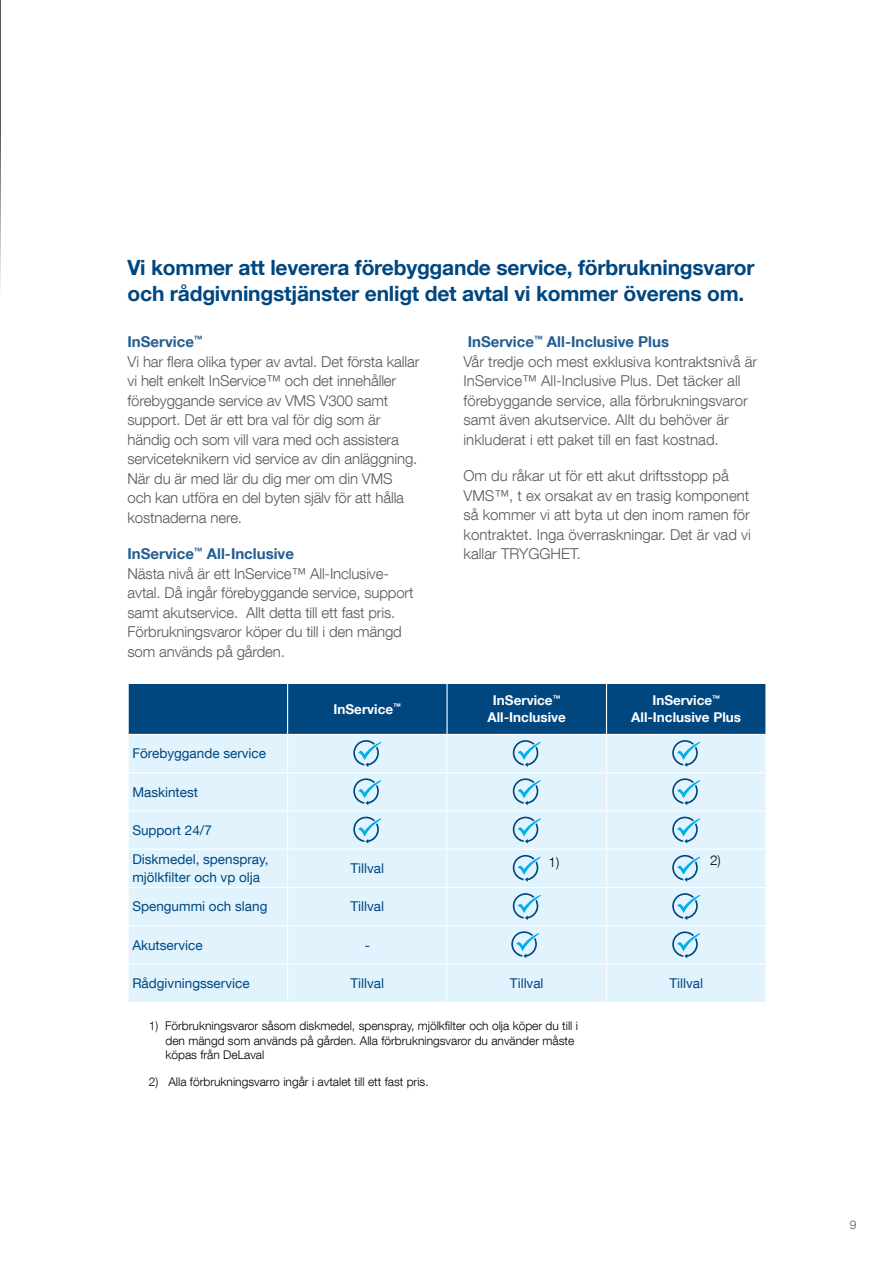
<style>
.page{position:relative;width:893px;height:1263px;background:#fff}
.page>*{position:absolute;margin:0;border:0;box-sizing:border-box;transform-origin:0 0}
.t1{font:700 21px/25.5px "Helvetica Neue LT Com";letter-spacing:-.01em;color:#00467f}
.t2{font:300 15px/19.5px "Helvetica Neue LT Com";letter-spacing:-.01em;color:#58595b}
.t3{font:13.5px/29.2px "Helvetica Neue LT Com";color:#00467f}
.t4{font:700 13.5px/16.5px "Helvetica Neue LT Com";color:#fff;text-align:center}
.t5{font:300 13.5px "Helvetica Neue LT Com";color:#000}
.t6{font:300 12px/14.4px "Helvetica Neue LT Com";color:#000}
.t7{font:300 12px "Helvetica Neue LT Com";color:#58595b}
.s1{font-weight:700;color:#235d92}
</style>
<div class="page">
<div style="left:129px;top:684px;width:636px;height:50px;background:#00467f"></div>
<div style="left:129px;top:735px;width:636px;height:267px;background:#e1f4fd"></div>
<hr style="left:287px;top:684px;width:1px;height:50px;background:#fff">
<hr style="left:446px;top:684px;width:2px;height:50px;background:#fff">
<hr style="left:606px;top:684px;width:1px;height:50px;background:#fff">
<hr style="left:287px;top:735px;width:1px;height:37px;background:#fff">
<hr style="left:446px;top:735px;width:2px;height:37px;background:#fff">
<hr style="left:606px;top:735px;width:1px;height:37px;background:#fff">
<hr style="left:128px;top:772px;width:160px;height:1px;background:#fff">
<hr style="left:288px;top:772px;width:159px;height:1px;background:#fff">
<hr style="left:287px;top:773px;width:1px;height:37px;background:#fff">
<hr style="left:447px;top:772px;width:159px;height:1px;background:#fff">
<hr style="left:446px;top:773px;width:2px;height:37px;background:#fff">
<hr style="left:606px;top:772px;width:160px;height:1px;background:#fff">
<hr style="left:606px;top:773px;width:1px;height:37px;background:#fff">
<hr style="left:128px;top:810px;width:160px;height:1px;background:#fff">
<hr style="left:288px;top:810px;width:159px;height:1px;background:#fff">
<hr style="left:287px;top:811px;width:1px;height:38px;background:#fff">
<hr style="left:447px;top:810px;width:159px;height:1px;background:#fff">
<hr style="left:446px;top:811px;width:2px;height:38px;background:#fff">
<hr style="left:606px;top:810px;width:160px;height:1px;background:#fff">
<hr style="left:606px;top:811px;width:1px;height:38px;background:#fff">
<hr style="left:128px;top:849px;width:160px;height:1px;background:#fff">
<hr style="left:288px;top:849px;width:159px;height:1px;background:#fff">
<hr style="left:287px;top:850px;width:1px;height:37px;background:#fff">
<hr style="left:447px;top:849px;width:159px;height:1px;background:#fff">
<hr style="left:446px;top:850px;width:2px;height:37px;background:#fff">
<hr style="left:606px;top:849px;width:160px;height:1px;background:#fff">
<hr style="left:606px;top:850px;width:1px;height:37px;background:#fff">
<hr style="left:128px;top:887px;width:160px;height:1px;background:#fff">
<hr style="left:288px;top:887px;width:159px;height:1px;background:#fff">
<hr style="left:287px;top:888px;width:1px;height:37px;background:#fff">
<hr style="left:447px;top:887px;width:159px;height:1px;background:#fff">
<hr style="left:446px;top:888px;width:2px;height:37px;background:#fff">
<hr style="left:606px;top:887px;width:160px;height:1px;background:#fff">
<hr style="left:606px;top:888px;width:1px;height:37px;background:#fff">
<hr style="left:128px;top:925px;width:160px;height:1px;background:#fff">
<hr style="left:288px;top:925px;width:159px;height:1px;background:#fff">
<hr style="left:287px;top:926px;width:1px;height:37px;background:#fff">
<hr style="left:447px;top:925px;width:159px;height:1px;background:#fff">
<hr style="left:446px;top:926px;width:2px;height:37px;background:#fff">
<hr style="left:606px;top:925px;width:160px;height:1px;background:#fff">
<hr style="left:606px;top:926px;width:1px;height:37px;background:#fff">
<hr style="left:128px;top:963px;width:160px;height:2px;background:#fff">
<hr style="left:288px;top:963px;width:159px;height:2px;background:#fff">
<hr style="left:287px;top:965px;width:1px;height:37px;background:#fff">
<hr style="left:447px;top:963px;width:159px;height:2px;background:#fff">
<hr style="left:446px;top:965px;width:2px;height:37px;background:#fff">
<hr style="left:606px;top:963px;width:160px;height:2px;background:#fff">
<hr style="left:606px;top:965px;width:1px;height:37px;background:#fff">
<svg style="left:353px;top:740px;width:28px;height:27px"></svg>
<svg style="left:513px;top:740px;width:28px;height:27px"></svg>
<svg style="left:672px;top:740px;width:28px;height:27px"></svg>
<svg style="left:353px;top:778px;width:28px;height:27px"></svg>
<svg style="left:513px;top:778px;width:28px;height:27px"></svg>
<svg style="left:672px;top:778px;width:28px;height:27px"></svg>
<svg style="left:353px;top:817px;width:28px;height:26px"></svg>
<svg style="left:513px;top:817px;width:28px;height:26px"></svg>
<svg style="left:672px;top:817px;width:28px;height:26px"></svg>
<svg style="left:513px;top:855px;width:28px;height:27px"></svg>
<svg style="left:672px;top:855px;width:28px;height:27px"></svg>
<svg style="left:513px;top:893px;width:28px;height:27px"></svg>
<svg style="left:672px;top:893px;width:28px;height:27px"></svg>
<svg style="left:672px;top:931px;width:28px;height:27px"></svg>
<hr style="left:0;top:0;width:1px;height:442px;background:#000">
<svg style="left:511px;top:931px;width:28px;height:27px"></svg>
<h1 class="t1" style="left:128px;top:254px;width:628px">Vi kommer att leverera förebyggande service, förbrukningsvaror och rådgivningstjänster enligt det avtal vi kommer överens om.</h1>
<p class="t2" style="left:128px;top:332px;width:293px"><span class="s1">InService</span><sup>™<br></sup>Vi har flera olika typer av avtal. Det första kallar vi helt enkelt InService™ och det innehåller förebyggande service av VMS V300 samt support. Det är ett bra val för dig som är händig och som vill vara med och assistera serviceteknikern vid service av din anläggning.<br>När du är med lär du dig mer om din VMS och kan utföra en del byten själv för att hålla kostnaderna nere.</p>
<p class="t2" style="left:128px;top:544px;width:288px"><span class="s1">InService</span><sup>™</sup> <span class="s1">All-Inclusive<br></span>Nästa nivå är ett InService™ All-Inclusive&shy;avtal. Då ingår förebyggande service, support samt akutservice. Allt detta till ett fast pris.<br>Förbrukningsvaror köper du till i den mängd som används på gården.</p>
<p class="t2" style="left:463px;top:332px;width:295px"><span class="s1">InService</span><sup>™</sup> <span class="s1">All-Inclusive Plus<br></span>Vår tredje och mest exklusiva kontraktsnivå är InService™ All-Inclusive Plus. Det täcker all förebyggande service, alla förbrukningsvaror samt även akutservice. Allt du behöver är inkluderat i ett paket till en fast kostnad.</p>
<p class="t2" style="left:463px;top:466px;width:289px">Om du råkar ut för ett akut driftsstopp på VMS™, t ex orsakat av en trasig komponent så kommer vi att byta ut den inom ramen för kontraktet. Inga överraskningar. Det är vad vi kallar TRYGGHET.</p>
<p class="t3" style="left:132px;top:739px;width:135px">Förebyggande service</p>
<p class="t3" style="left:132px;top:777px;width:67px">Maskintest</p>
<p class="t3" style="left:132px;top:815px;width:138px">Support 24/7<br>Diskmedel, spenspray,</p>
<p class="t3" style="left:132px;top:862px;width:129px">mjölkfilter och vp olja</p>
<p class="t4" style="left:333px;top:700px;width:69px">InService<sup>™</sup></p>
<p class="t4" style="left:488px;top:692px;width:80px">InService<sup>™<br></sup>All-Inclusive</p>
<p class="t4" style="left:631px;top:692px;width:111px">InService<sup>™<br></sup>All-Inclusive Plus</p>
<p class="t3" style="left:350px;top:853px;width:35px">Tillval</p>
<p class="t5" style="left:549px;top:853px;width:12px">1)</p>
<p class="t5" style="left:710px;top:852px;width:12px">2)</p>
<p class="t3" style="left:132px;top:892px;width:137px">Spengummi och slang</p>
<p class="t3" style="left:350px;top:892px;width:35px">Tillval</p>
<p class="t3" style="left:132px;top:930px;width:72px">Akutservice</p>
<p class="t3" style="left:365px;top:930px;width:7px">-</p>
<p class="t3" style="left:132px;top:968px;width:119px">Rådgivningsservice</p>
<p class="t3" style="left:350px;top:968px;width:35px">Tillval</p>
<p class="t3" style="left:510px;top:968px;width:35px">Tillval</p>
<p class="t3" style="left:669px;top:968px;width:35px">Tillval</p>
<p class="t6" style="left:165px;top:1018px;width:414px;text-indent:-17px">1) Förbrukningsvaror såsom diskmedel, spenspray, mjölkfilter och olja köper du till i den mängd som används på gården. Alla förbrukningsvaror du använder måste köpas från DeLaval</p>
<p class="t6" style="left:149px;top:1074px;width:281px">2) Alla förbrukningsvarro ingår i avtalet till ett fast pris.</p>
<p class="t7" style="left:850px;top:1217px;width:8px">9</p>
</div>
